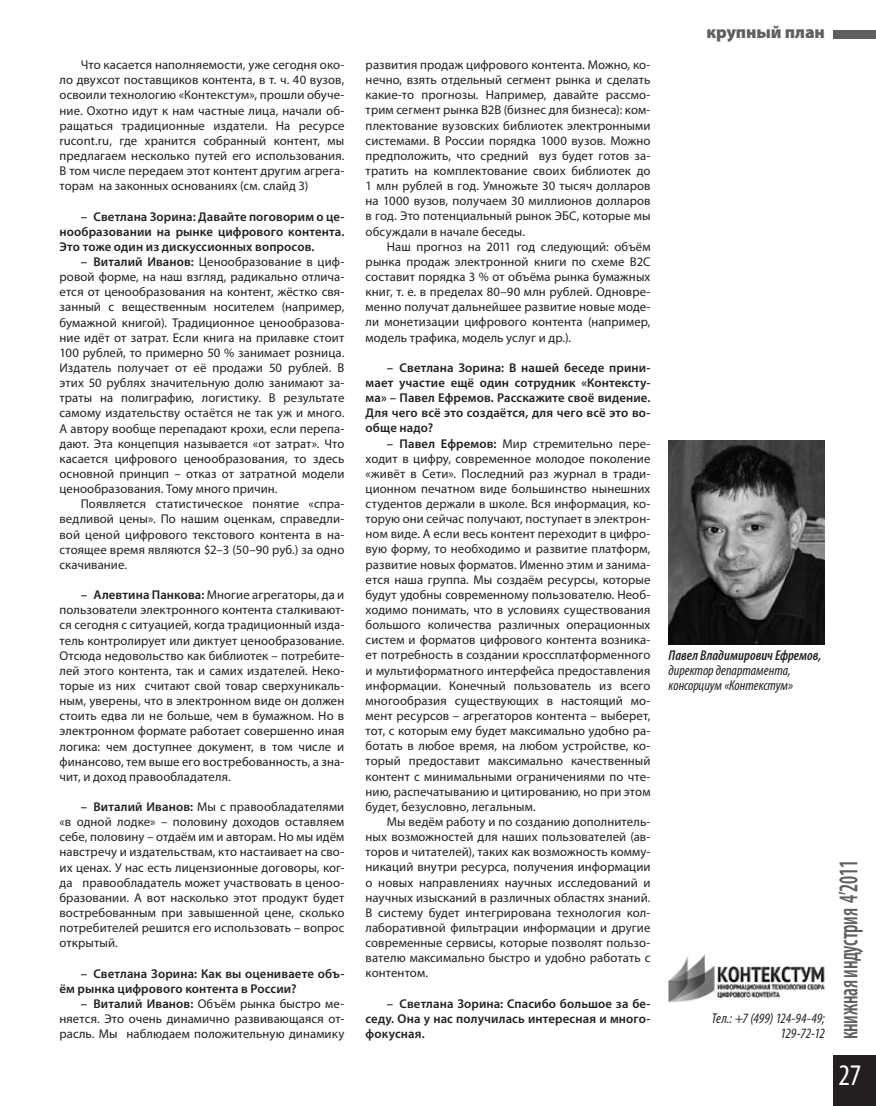
<style>
.page{position:relative;width:876px;height:1106px;background:#fff}
.page>*{position:absolute;margin:0;border:0;box-sizing:border-box;transform-origin:0 0}
.t1{font:condensed 30px "Myriad Pro";color:#fff}
.t2{font:600 condensed 27.15px "Myriad Pro";letter-spacing:-.015em;color:#5f5f62;scale:.73 1}
.t3{font:900 17.55px "Myriad Pro";letter-spacing:-.005em;color:#5f5f62}
.t4{font:italic condensed 14.25px/15.1px "Myriad Pro";letter-spacing:-.005em;color:#231f20}
.t5{font:italic 600 condensed 14.25px "Myriad Pro";color:#231f20}
.t6{font:12.75px/15.1px "Myriad Pro";letter-spacing:.01em;color:#231f20;text-align:justify}
.t7{font:600 12.75px/15.1px "Myriad Pro";letter-spacing:.01em;color:#231f20;text-align:justify}
.s1{font-weight:600}
</style>
<div class="page">
<div style="left:833px;top:30px;width:43px;height:8px;background:#5f5f62"></div>
<div style="left:833px;top:1054px;width:43px;height:52px;background:#231f20"></div>
<img style="left:669px;top:440px;width:156px;height:204px">
<img style="left:669px;top:955px;width:156px;height:48px">
<p class="t6" style="left:60px;top:57px;width:286px;text-indent:21px">Что касается наполняемости, уже сегодня око&shy;ло двухсот поставщиков контента, в т. ч. 40 вузов, освоили технологию «Контекстум», прошли обуче&shy;ние. Охотно идут к нам частные лица, начали об&shy;ращаться традиционные издатели. На ресурсе rucont.ru, где хранится собранный контент, мы предлагаем несколько путей его использования.<br>В том числе передаем этот контент другим агрега&shy;торам на законных основаниях (см. слайд 3)</p>
<p class="t7" style="left:60px;top:208px;width:286px;text-indent:21px">– Светлана Зорина: Давайте поговорим о це&shy;нообразовании на рынке цифрового контента.<br>Это тоже один из дискуссионных вопросов.</p>
<p class="t6" style="left:59px;top:254px;width:286px;text-indent:21px"><span class="s1">– Виталий Иванов:</span> Ценообразование в циф&shy;ровой форме, на наш взгляд, радикально отлича&shy;ется от ценообразования на контент, жёстко свя&shy;занный с вещественным носителем (например, бумажной книгой). Традиционное ценообразова&shy;ние идёт от затрат. Если книга на прилавке стоит 100 рублей, то примерно 50 % занимает розница.<br>Издатель получает от её продажи 50 рублей. В этих 50 рублях значительную долю занимают за&shy;траты на полиграфию, логистику. В результате самому издательству остаётся не так уж и много.<br>А автору вообще перепадают крохи, если перепа&shy;дают. Эта концепция называется «от затрат». Что касается цифрового ценообразования, то здесь основной принцип – отказ от затратной модели ценообразования. Тому много причин.</p>
<p class="t6" style="left:59px;top:496px;width:286px;text-indent:21px">Появляется статистическое понятие «спра&shy;ведливой цены». По нашим оценкам, справедли&shy;вой ценой цифрового текстового контента в на&shy;стоящее время являются $2–3 (50–90 руб.) за одно скачивание.</p>
<p class="t6" style="left:59px;top:587px;width:286px;text-indent:21px"><span class="s1">– Алевтина Панкова:</span> Многие агрегаторы, да и пользователи электронного контента сталкивают&shy;ся сегодня с ситуацией, когда традиционный изда&shy;тель контролирует или диктует ценообразование.<br>Отсюда недовольство как библиотек – потребите&shy;лей этого контента, так и самих издателей. Неко&shy;торые из них считают свой товар сверхуникаль&shy;ным, уверены, что в электронном виде он должен стоить едва ли не больше, чем в бумажном. Но в электронном формате работает совершенно иная логика: чем доступнее документ, в том числе и финансово, тем выше его востребованность, а зна&shy;чит, и доход правообладателя.</p>
<p class="t6" style="left:59px;top:799px;width:286px;text-indent:21px"><span class="s1">– Виталий Иванов:</span> Мы с правообладателями «в одной лодке» – половину доходов оставляем себе, половину – отдаём им и авторам. Но мы идём навстречу и издательствам, кто настаивает на сво&shy;их ценах. У нас есть лицензионные договоры, ког&shy;да правообладатель может участвовать в ценоо&shy;бразовании. А вот насколько этот продукт будет востребованным при завышенной цене, сколько потребителей решится его использовать – вопрос открытый.</p>
<p class="t7" style="left:59px;top:965px;width:286px;text-indent:21px">– Светлана Зорина: Как вы оцениваете объ&shy;ём рынка цифрового контента в России?</p>
<p class="t6" style="left:59px;top:995px;width:286px;text-indent:21px"><span class="s1">– Виталий Иванов:</span> Объём рынка быстро ме&shy;няется. Это очень динамично развивающаяся от&shy;расль. Мы наблюдаем положительную динамику</p>
<p class="t6" style="left:366px;top:57px;width:286px">развития продаж цифрового контента. Можно, ко&shy;нечно, взять отдельный сегмент рынка и сделать какие-то прогнозы. Например, давайте рассмо&shy;трим сегмент рынка В2В (бизнес для бизнеса): ком&shy;плектование вузовских библиотек электронными системами. В России порядка 1000 вузов. Можно предположить, что средний вуз будет готов за&shy;тратить на комплектование своих библиотек до 1 млн рублей в год. Умножьте 30 тысяч долларов на 1000 вузов, получаем 30 миллионов долларов в год. Это потенциальный рынок ЭБС, которые мы обсуждали в начале беседы.</p>
<p class="t6" style="left:366px;top:239px;width:286px;text-indent:21px">Наш прогноз на 2011 год следующий: объём рынка продаж электронной книги по схеме В2С составит порядка 3 % от объёма рынка бумажных книг, т. е. в пределах 80–90 млн рублей. Одновре&shy;менно получат дальнейшее развитие новые моде&shy;ли монетизации цифрового контента (например, модель трафика, модель услуг и др.).</p>
<p class="t7" style="left:366px;top:359px;width:286px;text-indent:21px">– Светлана Зорина: В нашей беседе прини&shy;мает участие ещё один сотрудник «Контексту&shy;ма» – Павел Ефремов. Расскажите своё видение.<br>Для чего всё это создаётся, для чего всё это во&shy;обще надо?</p>
<p class="t6" style="left:366px;top:435px;width:286px;text-indent:21px"><span class="s1">– Павел Ефремов:</span> Мир стремительно пере&shy;ходит в цифру, современное молодое поколение «живёт в Сети». Последний раз журнал в тради&shy;ционном печатном виде большинство нынешних студентов держали в школе. Вся информация, ко&shy;торую они сейчас получают, поступает в электрон&shy;ном виде. А если весь контент переходит в цифро&shy;вую форму, то необходимо и развитие платформ, развитие новых форматов. Именно этим и занима&shy;ется наша группа. Мы создаём ресурсы, которые будут удобны современному пользователю. Необ&shy;ходимо понимать, что в условиях существования большого количества различных операционных систем и форматов цифрового контента возника&shy;ет потребность в создании кроссплатформенного и мультиформатного интерфейса предоставления информации. Конечный пользователь из всего многообразия существующих в настоящий мо&shy;мент ресурсов – агрегаторов контента – выберет, тот, с которым ему будет максимально удобно ра&shy;ботать в любое время, на любом устройстве, ко&shy;торый предоставит максимально качественный контент с минимальными ограничениями по чте&shy;нию, распечатыванию и цитированию, но при этом будет, безусловно, легальным.</p>
<p class="t6" style="left:366px;top:814px;width:286px;text-indent:21px">Мы ведём работу и по созданию дополнитель&shy;ных возможностей для наших пользователей (ав&shy;торов и читателей), таких как возможность комму&shy;никаций внутри ресурса, получения информации о новых направлениях научных исследований и научных изысканий в различных областях знаний.<br>В систему будет интегрирована технология кол&shy;лаборативной фильтрации информации и другие современные сервисы, которые позволят пользо&shy;вателю максимально быстро и удобно работать с контентом.</p>
<p class="t7" style="left:366px;top:995px;width:286px;text-indent:21px">– Светлана Зорина: Спасибо большое за бе&shy;седу. Она у нас получилась интересная и много&shy;фокусная.</p>
<h3 class="t3" style="left:706px;top:21px;width:120px">крупный план</h3>
<p class="t5" style="left:669px;top:646px;width:154px">Павел Владимирович Ефремов,</p>
<p class="t4" style="left:669px;top:662px;width:126px">директор департамента, консорциум «Контекстум»</p>
<p class="t4" style="left:712px;top:1010px;width:115px;text-align:right">Тел.: +7 (499) 124-94-49;<br>129-72-12</p>
<h2 class="t2" style="left:832px;top:1039px;width:247px;rotate:-90deg">книжная индустрия 4’2011</h2>
<h1 class="t1" style="left:838px;top:1056px;width:24px">27</h1>
</div>
